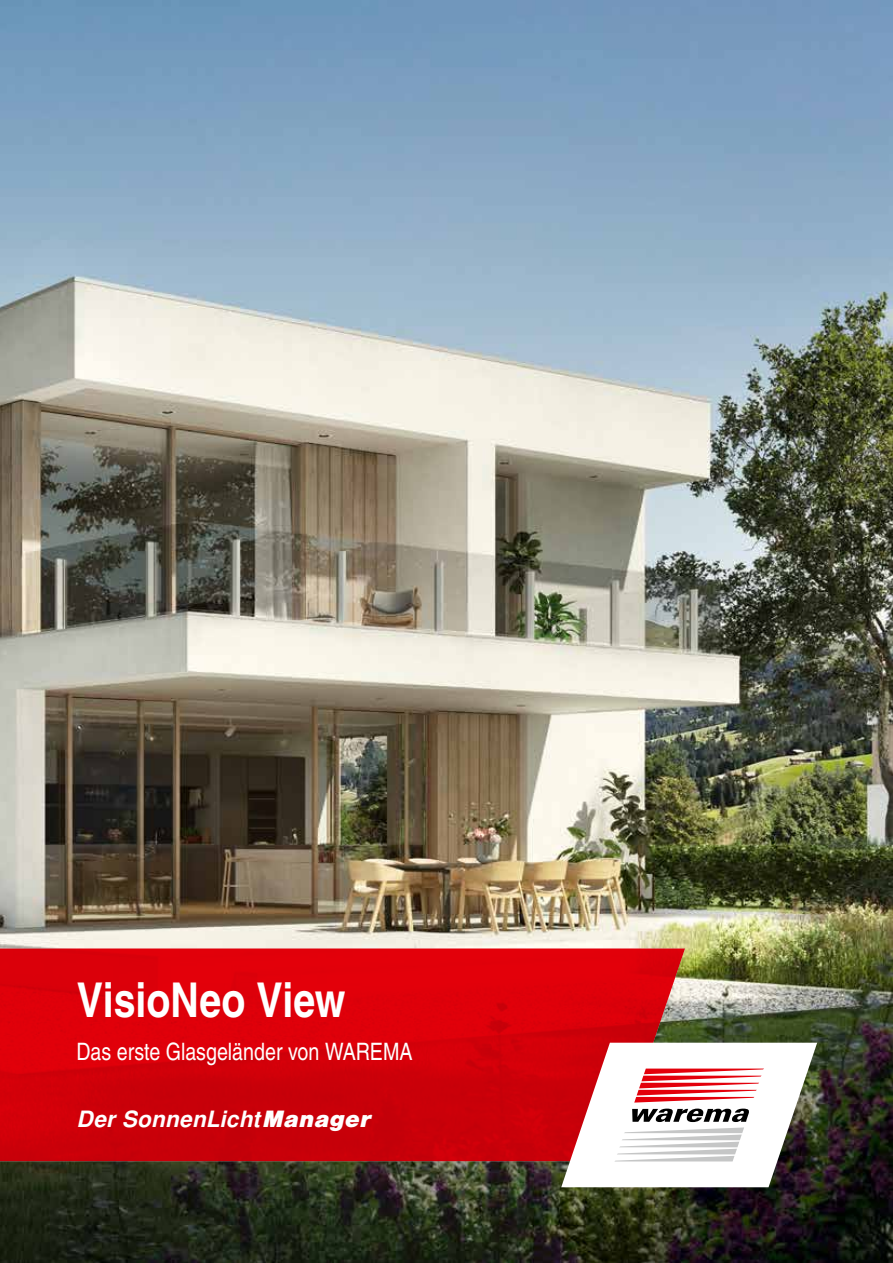
<style>
.page{position:relative;width:893px;height:1263px;background:#fff}
.page>*{position:absolute;margin:0;border:0;box-sizing:border-box;transform-origin:0 0}
.t1{font:700 48px "Warema Nimbus Cnd";color:#fff}
.t2{font:24px "Warema Nimbus Cnd";color:#fff}
.t3{font:italic 700 22.5px "Warema Nimbus";letter-spacing:.01em;color:#fff}
.s1{font-weight:900}
</style>
<div class="page">
<img style="left:0;top:0;width:893px;height:1263px">
<svg style="left:0;top:948px;width:685px;height:213px;background:#d4020b"></svg>
<svg style="left:561px;top:1043px;width:256px;height:144px"></svg>
<h1 class="t1" style="left:77px;top:970px;width:270px">VisioNeo View</h1>
<p class="t2" style="left:77px;top:1037px;width:337px">Das erste Glasgeländer von WAREMA</p>
<p class="t3" style="left:77px;top:1105px;width:296px">Der SonnenLicht<span class="s1">Manager</span></p>
</div>
